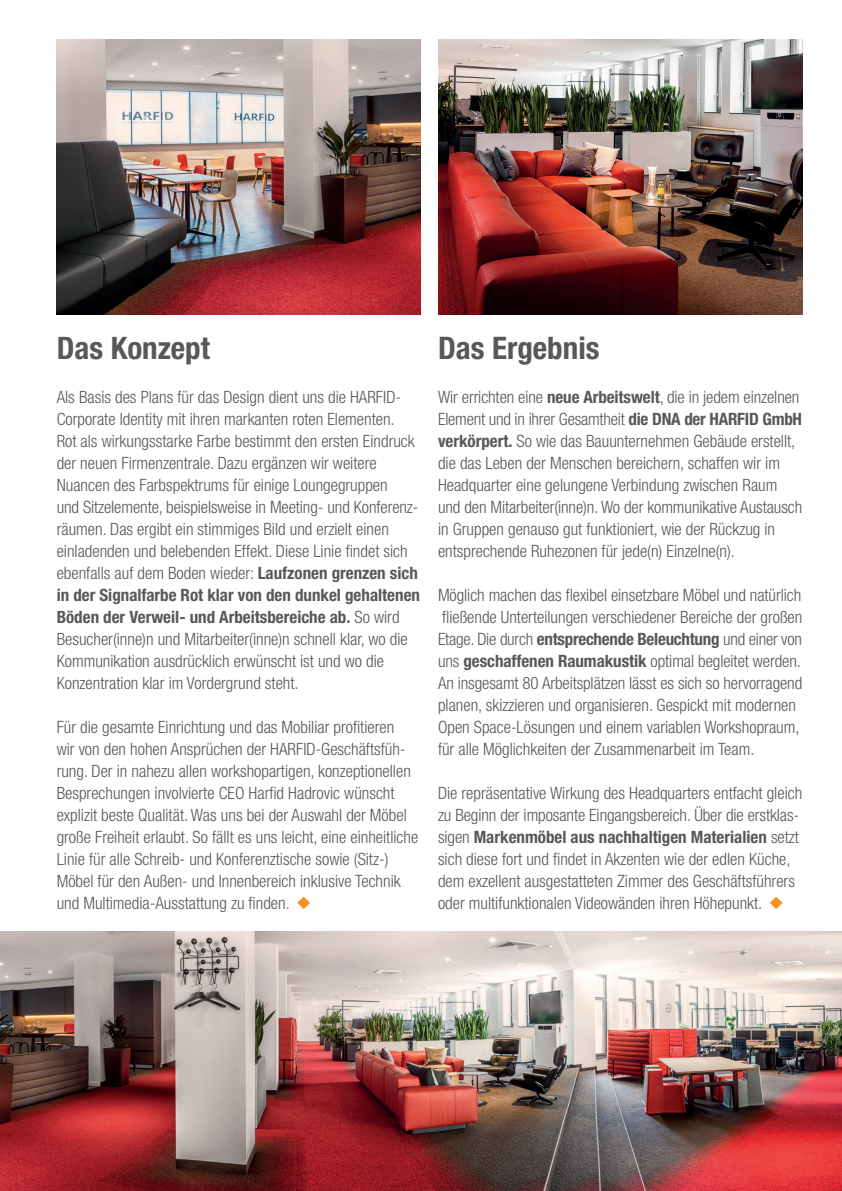
<style>
.page{position:relative;width:842px;height:1191px;background:#fff}
.page>*{position:absolute;margin:0;border:0;box-sizing:border-box;transform-origin:0 0}
.t1{font:700 condensed 31.1px "Helvetica Neue LT Std";color:#57585a}
.t2{font:700 condensed 31px "Helvetica Neue LT Std";color:#57585a}
.t3{font:300 condensed 17px/22px "Helvetica Neue LT Std";color:#57585a}
.s1{font-weight:700}
</style>
<div class="page">
<img style="left:0;top:931px;width:842px;height:260px">
<svg style="left:297px;top:896px;width:13px;height:13px"></svg>
<svg style="left:770px;top:896px;width:12px;height:13px"></svg>
<img style="left:57px;top:40px;width:364px;height:275px">
<img style="left:438px;top:40px;width:364px;height:275px">
<h2 class="t2" style="left:57px;top:329px;width:155px">Das Konzept</h2>
<h1 class="t1" style="left:438px;top:329px;width:163px">Das Ergebnis</h1>
<p class="t3" style="left:57px;top:386px;width:365px">Als Basis des Plans für das Design dient uns die HARFID-Corporate Identity mit ihren markanten roten Elementen.<br>Rot als wirkungsstarke Farbe bestimmt den ersten Eindruck der neuen Firmenzentrale. Dazu ergänzen wir weitere Nuancen des Farbspektrums für einige Loungegruppen<br>und Sitzelemente, beispielsweise in Meeting- und Konferenz&shy;räumen. Das ergibt ein stimmiges Bild und erzielt einen einladenden und belebenden Effekt. Diese Linie findet sich ebenfalls auf dem Boden wieder: <span class="s1">Laufzonen grenzen sich in der Signalfarbe Rot klar von den dunkel gehaltenen Böden der Verweil- und Arbeitsbereiche ab.</span> So wird Besucher(inne)n und Mitarbeiter(inne)n schnell klar, wo die Kommunikation ausdrücklich erwünscht ist und wo die Konzentration klar im Vordergrund steht.</p>
<p class="t3" style="left:57px;top:716px;width:363px">Für die gesamte Einrichtung und das Mobiliar profitieren<br>wir von den hohen Ansprüchen der HARFID-Geschäftsfüh&shy;rung. Der in nahezu allen workshopartigen, konzeptionellen Besprechungen involvierte CEO Harfid Hadrovic wünscht explizit beste Qualität. Was uns bei der Auswahl der Möbel große Freiheit erlaubt. So fällt es uns leicht, eine einheitliche Linie für alle Schreib- und Konferenztische sowie (Sitz-)<br>Möbel für den Außen- und Innenbereich inklusive Technik und Multimedia-Ausstattung zu finden.</p>
<p class="t3" style="left:438px;top:386px;width:366px">Wir errichten eine <span class="s1">neue Arbeitswelt</span>, die in jedem einzelnen Element und in ihrer Gesamtheit <span class="s1">die DNA der HARFID GmbH verkörpert.</span> So wie das Bauunternehmen Gebäude erstellt, die das Leben der Menschen bereichern, schaffen wir im Headquarter eine gelungene Verbindung zwischen Raum und den Mitarbeiter(inne)n. Wo der kommunikative Austausch in Gruppen genauso gut funktioniert, wie der Rückzug in entsprechende Ruhezonen für jede(n) Einzelne(n).</p>
<p class="t3" style="left:438px;top:584px;width:366px">Möglich machen das flexibel einsetzbare Möbel und natürlich fließende Unterteilungen verschiedener Bereiche der großen Etage. Die durch <span class="s1">entsprechende Beleuchtung</span> und einer von uns <span class="s1">geschaffenen Raumakustik</span> optimal begleitet werden.<br>An insgesamt 80 Arbeitsplätzen lässt es sich so hervorragend planen, skizzieren und organisieren. Gespickt mit modernen Open Space-Lösungen und einem variablen Workshopraum, für alle Möglichkeiten der Zusammenarbeit im Team.</p>
<p class="t3" style="left:438px;top:782px;width:366px">Die repräsentative Wirkung des Headquarters entfacht gleich zu Beginn der imposante Eingangsbereich. Über die erstklas&shy;sigen <span class="s1">Markenmöbel aus nachhaltigen Materialien</span> setzt sich diese fort und findet in Akzenten wie der edlen Küche, dem exzellent ausgestatteten Zimmer des Geschäftsführers oder multifunktionalen Videowänden ihren Höhepunkt.</p>
</div>
